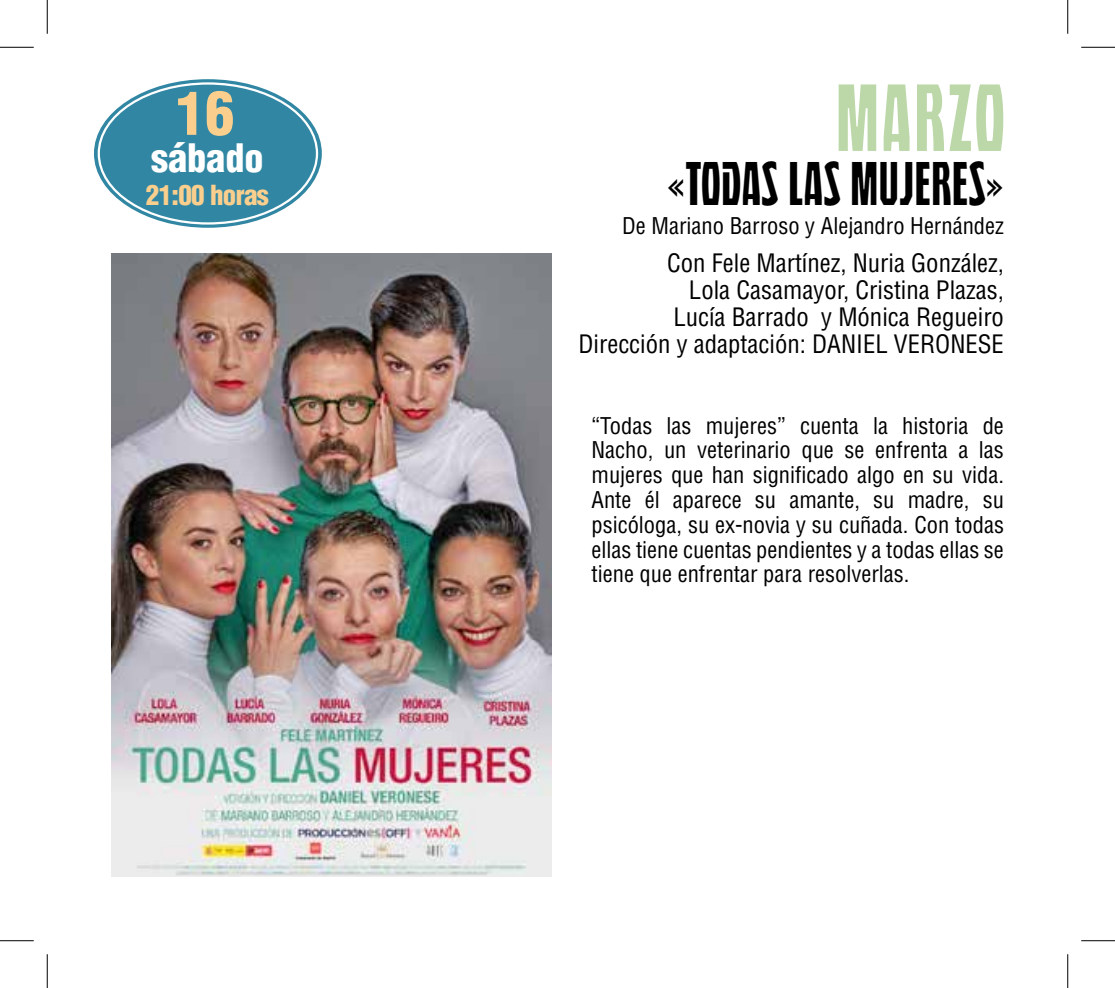
<style>
.page{position:relative;width:1115px;height:988px;background:#fff}
.page>*{position:absolute;margin:0;border:0;box-sizing:border-box;transform-origin:0 0}
.t1{font:76.5px "Quasix";letter-spacing:.05em;color:#bcd8a9}
.t2{font:900 condensed 58.5px "Helvetica LT Std";color:#facf8e}
.t3{font:49.5px "Quasix";letter-spacing:.025em;color:#000}
.t4{font:900 condensed 38.25px "Helvetica LT Std";color:#fff}
.t5{font:900 condensed 27px "Helvetica LT Std";letter-spacing:-.025em;color:#facf8e}
.t6{font:condensed 24.75px/27px "Helvetica LT Std";color:#000;text-align:right}
.t7{font:condensed 22.5px/24.8px "Helvetica LT Std";color:#000;text-align:justify}
</style>
<div class="page">
<div style="left:94px;top:79px;width:228px;height:149px;background:#3187a3;border-radius:50%"></div>
<img style="left:111px;top:254px;width:440px;height:622px">
<hr style="left:0;top:47px;width:34px;height:1px;background:#000">
<hr style="left:1081px;top:47px;width:34px;height:1px;background:#000">
<hr style="left:0;top:940px;width:34px;height:1px;background:#000">
<hr style="left:1081px;top:940px;width:34px;height:1px;background:#000">
<hr style="left:47px;top:0;width:1px;height:34px;background:#000">
<hr style="left:47px;top:954px;width:1px;height:33px;background:#000">
<hr style="left:1067px;top:0;width:1px;height:34px;background:#000">
<hr style="left:1067px;top:954px;width:1px;height:33px;background:#000">
<h2 class="t2" style="left:176px;top:76px;width:60px">16</h2>
<h3 class="t4" style="left:151px;top:133px;width:114px">sábado</h3>
<p class="t5" style="left:146px;top:178px;width:124px">21:00 horas</p>
<h1 class="t1" style="left:836px;top:74px;width:169px">MARZO</h1>
<h3 class="t3" style="left:667px;top:155px;width:339px">«TODAS LAS MUJERES»</h3>
<p class="t7" style="left:622px;top:213px;width:383px">De Mariano Barroso y Alejandro Hernández</p>
<p class="t6" style="left:578px;top:249px;width:427px">Con Fele Martínez, Nuria González,<br>Lola Casamayor, Cristina Plazas,<br>Lucía Barrado y Mónica Regueiro Dirección y adaptación: DANIEL VERONESE</p>
<p class="t7" style="left:592px;top:413px;width:414px">“Todas las mujeres” cuenta la historia de Nacho, un veterinario que se enfrenta a las mujeres que han significado algo en su vida.<br>Ante él aparece su amante, su madre, su psicóloga, su ex-novia y su cuñada. Con todas ellas tiene cuentas pendientes y a todas ellas se tiene que enfrentar para resolverlas.</p>
</div>
